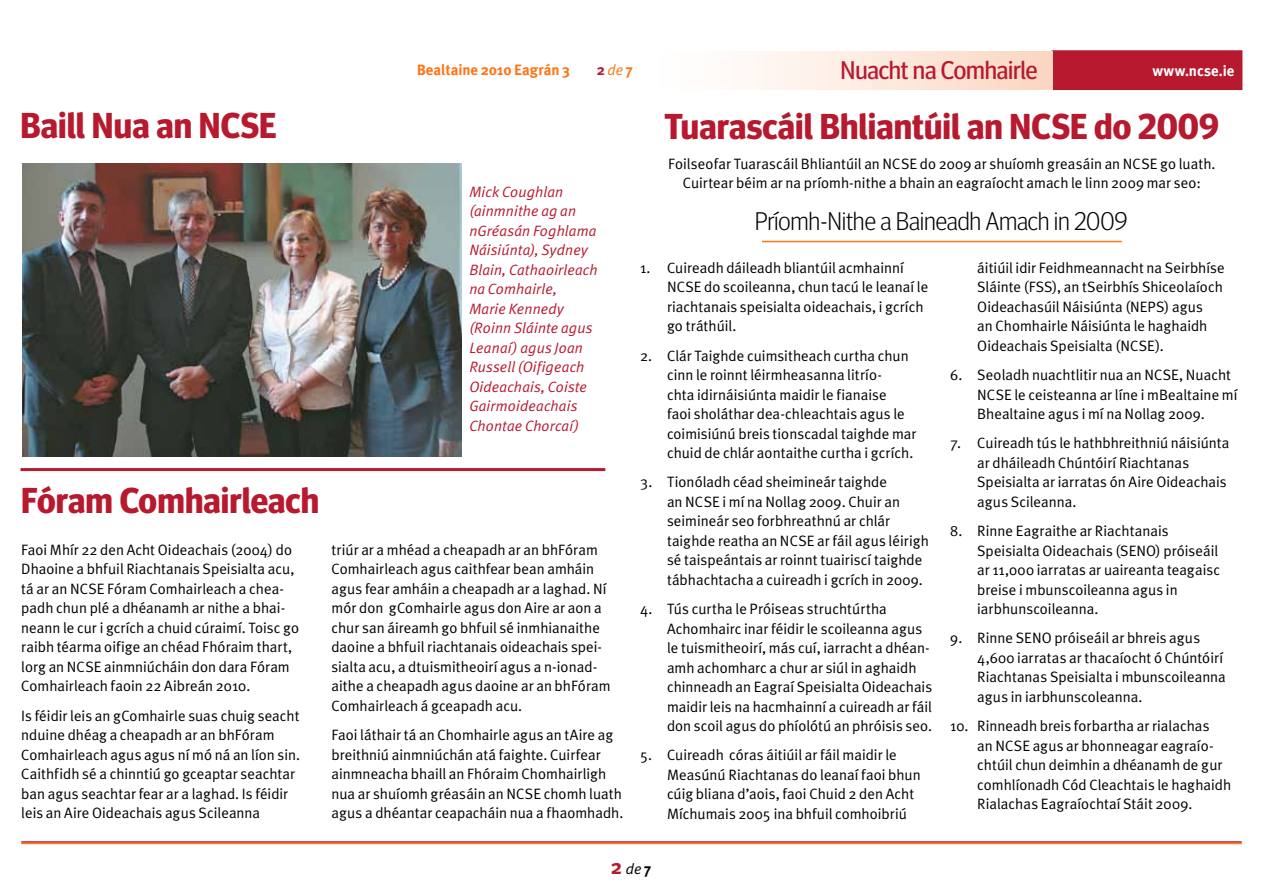
<style>
.page{position:relative;width:1263px;height:893px;background:#fff}
.page>*{position:absolute;margin:0;border:0;box-sizing:border-box;transform-origin:0 0}
.t1{font:700 36px "Meta Headline";letter-spacing:.005em;color:#b7192e}
.t2{font:300 25.5px "Meta Headline";letter-spacing:-.01em;color:#000}
.t3{font:25.5px "Meta Headline";letter-spacing:-.005em;color:#b7192e}
.t4{font:15px/19.5px "Meta Plus Normal";color:#000}
.t5{font:italic 15px/19.5px "Meta Plus Normal";letter-spacing:.01em;color:#b7192e}
.t6{font:700 15px "Meta Plus";color:#ff7417}
.t7{font:700 15px "Meta Plus";letter-spacing:.015em;color:#fff}
.t8{font:italic 15px "Meta Plus Normal";color:#ff7417}
.t9{font:italic 15px "Meta Plus Normal";color:#000}
.s1{font-family:"Meta Plus";font-weight:700;font-style:normal;color:#b7192e}
.s2{font-family:"Meta Plus";font-weight:700;font-style:normal}
.s3{font-family:"Meta Plus";font-weight:700;font-style:normal;font-size:21px;color:#b7192e}
</style>
<div class="page">
<hr style="left:21px;top:841px;width:1221px;height:2px;background:#b7192e">
<hr style="left:21px;top:843px;width:1221px;height:1px;background:#ff7417">
<div style="left:1052px;top:51px;width:190px;height:38px;background:#b7192e"></div>
<div style="left:1052px;top:50px;width:190px;height:40px;border:2px solid #b7192e"></div>
<div style="left:640px;top:51px;width:412px;height:38px;background:linear-gradient(to right,#fff,#fbd7c3)"></div>
<hr style="left:21px;top:468px;width:584px;height:3px;background:#b7192e">
<hr style="left:762px;top:241px;width:360px;height:1px;background:#ff7417">
<img style="left:22px;top:164px;width:439px;height:292px">
<h2 class="t1" style="left:21px;top:104px;width:258px">Baill Nua an NCSE</h2>
<h2 class="t1" style="left:21px;top:479px;width:299px">Fóram Comhairleach</h2>
<p class="t4" style="left:21px;top:540px;width:279px">Faoi Mhír 22 den Acht Oideachais (2004) do Dhaoine a bhfuil Riachtanais Speisialta acu, tá ar an NCSE Fóram Comhairleach a chea&shy;padh chun plé a dhéanamh ar nithe a bhai&shy;neann le cur i gcrích a chuid cúraimí. Toisc go raibh téarma oifige an chéad Fhóraim thart, lorg an NCSE ainmniúcháin don dara Fóram Comhairleach faoin 22 Aibreán 2010.</p>
<p class="t4" style="left:21px;top:706px;width:280px">Is féidir leis an gComhairle suas chuig seacht nduine dhéag a cheapadh ar an bhFóram Comhairleach agus agus ní mó ná an líon sin.<br>Caithfidh sé a chinntiú go gceaptar seachtar ban agus seachtar fear ar a laghad. Is féidir leis an Aire Oideachais agus Scileanna</p>
<p class="t6" style="left:417px;top:61px;width:155px">Bealtaine 2010 Eagrán 3</p>
<p class="t8" style="left:597px;top:61px;width:37px"><span class="s1">2</span>de <span class="s2">7</span></p>
<h1 class="t3" style="left:841px;top:55px;width:198px">Nuacht na Comhairle</h1>
<p class="t7" style="left:1152px;top:62px;width:84px">www.ncse.ie</p>
<p class="t5" style="left:469px;top:181px;width:130px">Mick Coughlan (ainmnithe ag an nGréasán Foghlama<br>Náisiúnta), Sydney<br>Blain, Cathaoirleach na Comhairle,<br>Marie Kennedy (Roinn Sláinte agus<br>Leanaí) agus Joan<br>Russell (Oifigeach<br>Oideachais, Coiste<br>Gairmoideachais<br>Chontae Chorcaí)</p>
<p class="t4" style="left:331px;top:540px;width:281px">triúr ar a mhéad a cheapadh ar an bhFóram Comhairleach agus caithfear bean amháin agus fear amháin a cheapadh ar a laghad. Ní mór don gComhairle agus don Aire ar aon a chur san áireamh go bhfuil sé inmhianaithe daoine a bhfuil riachtanais oideachais spei&shy;sialta acu, a dtuismitheoirí agus a n-ionad&shy;aithe a cheapadh agus daoine ar an bhFóram Comhairleach á gceapadh acu.</p>
<p class="t4" style="left:331px;top:725px;width:293px">Faoi láthair tá an Chomhairle agus an tAire ag breithniú ainmniúchán atá faighte. Cuirfear ainmneacha bhaill an Fhóraim Chomhairligh nua ar shuíomh gréasáin an NCSE chomh luath agus a dhéantar ceapacháin nua a fhaomhadh.</p>
<h2 class="t1" style="left:665px;top:106px;width:556px">Tuarascáil Bhliantúil an NCSE do 2009</h2>
<p class="t4" style="left:668px;top:154px;width:549px;text-align:center">Foilseofar Tuarascáil Bhliantúil an NCSE do 2009 ar shuíomh greasáin an NCSE go luath.<br>Cuirtear béim ar na príomh-nithe a bhain an eagraíocht amach le linn 2009 mar seo:</p>
<h3 class="t2" style="left:755px;top:206px;width:374px">Príomh-Nithe a Baineadh Amach in 2009</h3>
<p class="t4" style="left:667px;top:258px;width:263px;text-indent:-27px">1. Cuireadh dáileadh bliantúil acmhainní NCSE do scoileanna, chun tacú le leanaí le riachtanais speisialta oideachais, i gcrích go tráthúil.</p>
<p class="t4" style="left:667px;top:346px;width:251px;text-indent:-27px">2. Clár Taighde cuimsitheach curtha chun cinn le roinnt léirmheasanna litrío-<br>chta idirnáisiúnta maidir le fianaise<br>faoi sholáthar dea-chleachtais agus le coimisiúnú breis tionscadal taighde mar chuid de chlár aontaithe curtha i gcrích.</p>
<p class="t4" style="left:667px;top:472px;width:263px;text-indent:-27px">3. Tionóladh céad sheimineár taighde<br>an NCSE i mí na Nollag 2009. Chuir an seimineár seo forbhreathnú ar chlár taighde reatha an NCSE ar fáil agus léirigh sé taispeántais ar roinnt tuairiscí taighde tábhachtacha a cuireadh i gcrích in 2009.</p>
<p class="t4" style="left:667px;top:599px;width:267px;text-indent:-27px">4. Tús curtha le Próiseas struchtúrtha Achomhairc inar féidir le scoileanna agus le tuismitheoirí, más cuí, iarracht a dhéan&shy;amh achomharc a chur ar siúl in aghaidh chinneadh an Eagraí Speisialta Oideachais maidir leis na hacmhainní a cuireadh ar fáil don scoil agus do phíolótú an phróisis seo.</p>
<p class="t4" style="left:667px;top:745px;width:255px;text-indent:-27px">5. Cuireadh córas áitiúil ar fáil maidir le Measúnú Riachtanas do leanaí faoi bhun cúig bliana d’aois, faoi Chuid 2 den Acht Míchumais 2005 ina bhfuil comhoibriú</p>
<p class="t4" style="left:977px;top:258px;width:249px">áitiúil idir Feidhmeannacht na Seirbhíse Sláinte (FSS), an tSeirbhís Shiceolaíoch Oideachasúil Náisiúnta (NEPS) agus<br>an Chomhairle Náisiúnta le haghaidh Oideachais Speisialta (NCSE).</p>
<p class="t4" style="left:977px;top:365px;width:262px;text-indent:-27px">6. Seoladh nuachtlitir nua an NCSE, Nuacht<br>NCSE le ceisteanna ar líne i mBealtaine mí<br>Bhealtaine agus i mí na Nollag 2009.</p>
<p class="t4" style="left:977px;top:433px;width:254px;text-indent:-27px">7. Cuireadh tús le hathbhreithniú náisiúnta ar dháileadh Chúntóirí Riachtanas Speisialta ar iarratas ón Aire Oideachais agus Scileanna.</p>
<p class="t4" style="left:977px;top:521px;width:244px;text-indent:-27px">8. Rinne Eagraithe ar Riachtanais Speisialta Oideachais (SENO) próiseáil ar 11,000 iarratas ar uaireanta teagaisc breise i mbunscoileanna agus in iarbhunscoileanna.</p>
<p class="t4" style="left:977px;top:628px;width:250px;text-indent:-27px">9. Rinne SENO próiseáil ar bhreis agus 4,600 iarratas ar thacaíocht ó Chúntóirí Riachtanas Speisialta i mbunscoileanna agus in iarbhunscoleanna.</p>
<p class="t4" style="left:977px;top:716px;width:255px;text-indent:-27px">10. Rinneadh breis forbartha ar rialachas<br>an NCSE agus ar bhonneagar eagraío&shy;chtúil chun deimhin a dhéanamh de gur comhlíonadh Cód Cleachtais le haghaidh Rialachas Eagraíochtaí Stáit 2009.</p>
<p class="t9" style="left:611px;top:860px;width:42px"><span class="s3">2</span> de <span class="s2">7</span></p>
</div>
